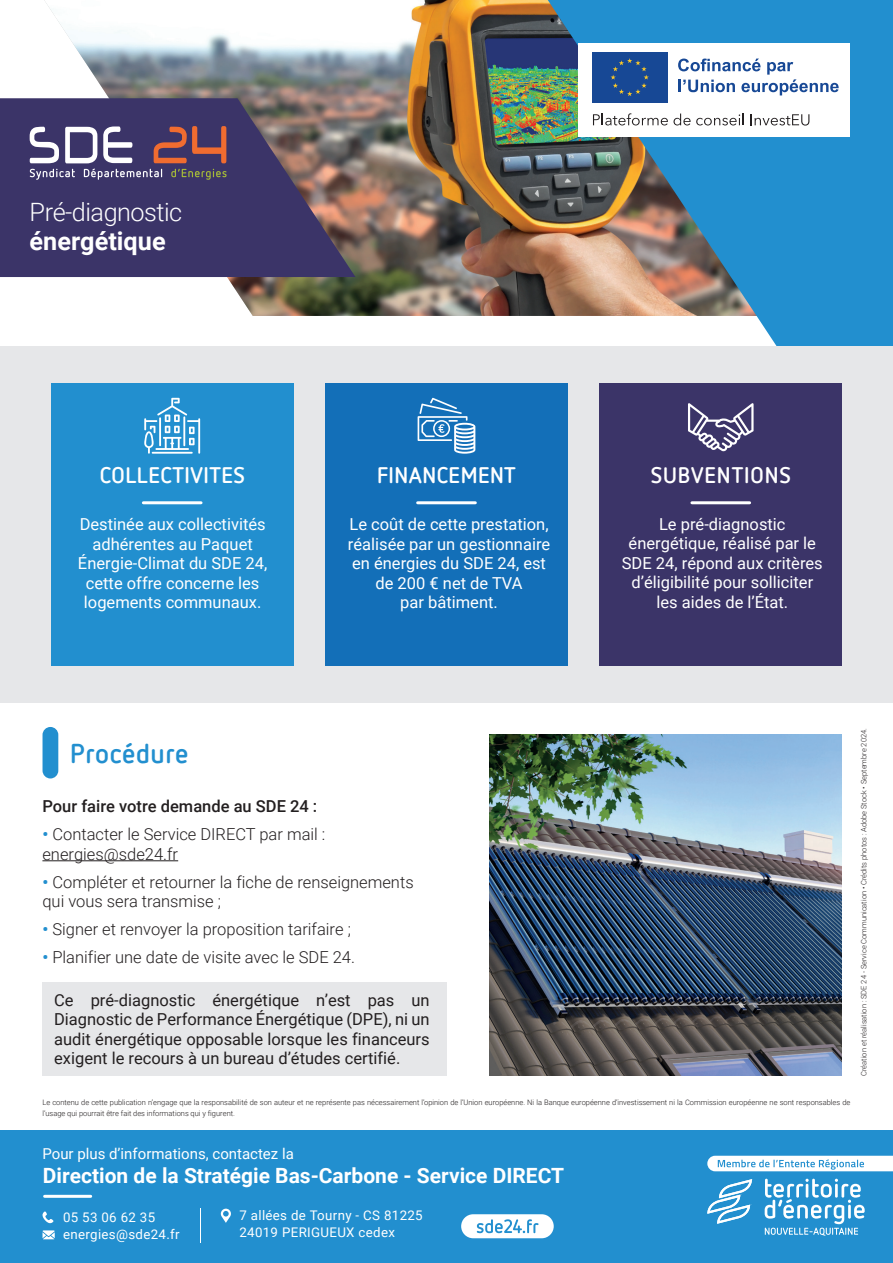
<style>
.page{position:relative;width:893px;height:1263px;background:#fff}
.page>*{position:absolute;margin:0;border:0;box-sizing:border-box;transform-origin:0 0}
.t1{font:700 27.3px "Netto OT";letter-spacing:.02em;color:#228fcf}
.t2{font:300 25.2px "Roboto";letter-spacing:-.02em;color:#fff}
.t3{font:700 25.2px "Roboto";color:#fff}
.t4{font:700 22.5px "Netto OT";letter-spacing:.02em;color:#fff}
.t5{font:700 22.5px "Netto OT";letter-spacing:.04em;color:#fff}
.t6{font:700 21px "Roboto";color:#fff}
.t7{font:16.5px/19.5px "Roboto";color:#fff;text-align:center}
.t8{font:300 16.5px/19.5px "Roboto";color:#231f20}
.t9{font:16.5px/19.5px "Roboto";color:#231f20;text-align:justify}
.t10{font:500 16.5px "Roboto";color:#231f20}
.t11{font:15px "Roboto";color:#fff}
.t12{font:13.35px/17.2px "Roboto";letter-spacing:.025em;color:#fff}
.t13{font:300 7.5px/10.5px "Roboto";color:#231f20}
.s1{font-weight:700;color:#228fcf}
</style>
<div class="page">
<img style="left:44px;top:0;width:504px;height:316px">
<img style="left:548px;top:0;width:345px;height:346px">
<div style="left:578px;top:43px;width:272px;height:93px;background:#fff"></div>
<div style="left:592px;top:52px;width:76px;height:51px;background:#174895"></div>
<svg style="left:610px;top:58px;width:39px;height:38px"></svg>
<svg style="left:678px;top:59px;width:161px;height:36px"></svg>
<svg style="left:593px;top:113px;width:151px;height:12px"></svg>
<svg style="left:751px;top:114px;width:58px;height:12px"></svg>
<svg style="left:0;top:98px;width:355px;height:179px;background:#4a3f67"></svg>
<svg style="left:30px;top:127px;width:29px;height:36px"></svg>
<svg style="left:65px;top:127px;width:32px;height:36px"></svg>
<svg style="left:103px;top:126px;width:29px;height:37px"></svg>
<svg style="left:154px;top:126px;width:72px;height:37px;background:#7c4853"></svg>
<svg style="left:30px;top:169px;width:45px;height:11px"></svg>
<svg style="left:84px;top:169px;width:78px;height:11px"></svg>
<svg style="left:171px;top:169px;width:56px;height:11px"></svg>
<div style="left:0;top:346px;width:893px;height:357px;background:#e6e7e9"></div>
<div style="left:43px;top:727px;width:15px;height:51px;background:#228fcf;border-radius:8px"></div>
<div style="left:51px;top:384px;width:242px;height:282px;background:#228fcf"></div>
<hr style="left:143px;top:501px;width:58px;height:3px;background:#fff">
<svg style="left:144px;top:398px;width:56px;height:56px"></svg>
<div style="left:325px;top:384px;width:243px;height:282px;background:#136fb8"></div>
<hr style="left:418px;top:501px;width:57px;height:3px;background:#fff">
<svg style="left:418px;top:398px;width:57px;height:56px"></svg>
<div style="left:0;top:1130px;width:893px;height:133px;background:#228fcf"></div>
<hr style="left:200px;top:1208px;width:1px;height:34px;background:#fff">
<svg style="left:43px;top:1230px;width:12px;height:9px"></svg>
<svg style="left:43px;top:1211px;width:10px;height:12px"></svg>
<svg style="left:461px;top:1214px;width:93px;height:24px;background:#d1e8f5"></svg>
<svg style="left:221px;top:1209px;width:10px;height:14px"></svg>
<hr style="left:45px;top:1195px;width:46px;height:3px;background:#fff">
<svg style="left:707px;top:1179px;width:45px;height:45px"></svg>
<svg style="left:765px;top:1179px;width:100px;height:57px"></svg>
<svg style="left:707px;top:1156px;width:186px;height:15px;background:#ddeef7"></svg>
<hr style="left:42px;top:860px;width:136px;height:1px;background:#231f20">
<div style="left:600px;top:384px;width:242px;height:282px;background:#3b3468"></div>
<hr style="left:692px;top:501px;width:58px;height:3px;background:#fff">
<svg style="left:688px;top:403px;width:66px;height:48px"></svg>
<img style="left:489px;top:735px;width:353px;height:341px">
<div style="left:42px;top:983px;width:404px;height:93px;background:#e6e7e9"></div>
<h2 class="t2" style="left:30px;top:194px;width:154px">Pré-diagnostic</h2>
<h2 class="t3" style="left:30px;top:223px;width:138px">énergétique</h2>
<h3 class="t4" style="left:100px;top:463px;width:146px">COLLECTIVITES</h3>
<h3 class="t4" style="left:377px;top:463px;width:140px">FINANCEMENT</h3>
<h3 class="t7" style="left:78px;top:514px;width:191px">Destinée aux collectivités adhérentes au Paquet<br>Énergie-Climat du SDE 24, cette offre concerne les logements communaux.</h3>
<h3 class="t7" style="left:348px;top:514px;width:204px">Le coût de cette prestation, réalisée par un gestionnaire en énergies du SDE 24, est de 200 € net de TVA<br>par bâtiment.</h3>
<h3 class="t5" style="left:651px;top:463px;width:141px">SUBVENTIONS</h3>
<h3 class="t7" style="left:622px;top:514px;width:202px">Le pré-diagnostic énergétique, réalisé par le<br>SDE 24, répond aux critères d’éligibilité pour solliciter les aides de l’État.</h3>
<h1 class="t1" style="left:70px;top:738px;width:120px">Procédure</h1>
<h3 class="t10" style="left:42px;top:795px;width:276px">Pour faire votre demande au SDE 24 :</h3>
<h3 class="t8" style="left:42px;top:824px;width:284px"><span class="s1">•</span> Contacter le Service DIRECT par mail : energies@sde24.fr</h3>
<h3 class="t8" style="left:42px;top:871px;width:373px"><span class="s1">•</span> Compléter et retourner la fiche de renseignements qui vous sera transmise ;</h3>
<h3 class="t8" style="left:42px;top:919px;width:310px"><span class="s1">•</span> Signer et renvoyer la proposition tarifaire ;</h3>
<h3 class="t8" style="left:42px;top:947px;width:314px"><span class="s1">•</span> Planifier une date de visite avec le SDE 24.</h3>
<h3 class="t9" style="left:54px;top:989px;width:377px">Ce pré-diagnostic énergétique n’est pas un Diagnostic de Performance Énergétique (DPE), ni un audit énergétique opposable lorsque les financeurs exigent le recours à un bureau d’études certifié.</h3>
<p class="t13" style="left:42px;top:1097px;width:809px">Le contenu de cette publication n’engage que la responsabilité de son auteur et ne représente pas nécessairement l’opinion de l’Union européenne. Ni la Banque européenne d’investissement ni la Commission européenne ne sont responsables de l’usage qui pourrait être fait des informations qui y figurent.</p>
<p class="t13" style="left:858px;top:1076px;width:349px;rotate:-90deg">Création et réalisation : SDE 24 - Service Communication • Crédits photos : Adobe Stock • Septembre 2024.</p>
<h3 class="t11" style="left:42px;top:1143px;width:253px">Pour plus d’informations, contactez la</h3>
<h3 class="t6" style="left:43px;top:1160px;width:523px">Direction de la Stratégie Bas-Carbone - Service DIRECT</h3>
<h3 class="t12" style="left:63px;top:1208px;width:118px;line-height:16.6px">05 53 06 62 35 energies@sde24.fr</h3>
<h3 class="t12" style="left:239px;top:1206px;width:185px">7 allées de Tourny - CS 81225<br>24019 PERIGUEUX cedex</h3>
</div>
